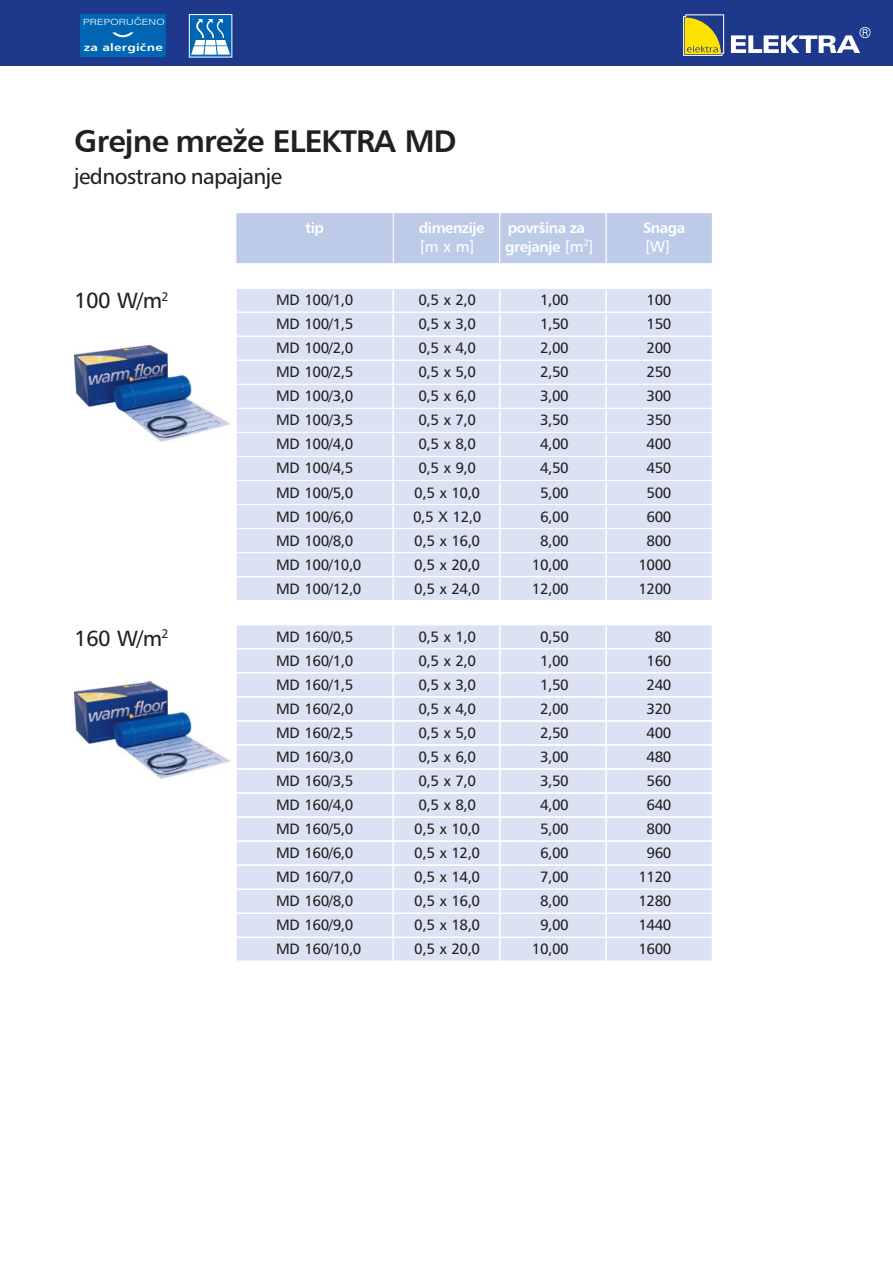
<style>
.page{position:relative;width:893px;height:1263px;background:#fff}
.page>*{position:absolute;margin:0;border:0;box-sizing:border-box;transform-origin:0 0}
.t1{font:31.5px "Humanist 777 Bold BT";letter-spacing:-.025em;color:#231f20}
.t2{font:21px "Humnst 777 PL";letter-spacing:-.03em;color:#231f20}
.t3{font:15px "Humanist 777 Bold BT";letter-spacing:-.03em;color:#fff}
.t4{font:15px "Humnst 777 PL";color:#fff}
.t5{font:14.4px "Humnst 777 PL";letter-spacing:-.03em;color:#231f20}
.t6{font:10.5px "Humanist 777 Bold BT";letter-spacing:.02em;color:#fff;scale:1.27 1}
.t7{font:9px "Humnst 777 PL";color:#fff}
.t8{font:8.55px "Swiss 721 Light BT";letter-spacing:.02em;color:#fff;scale:1.27 1}
.s1{font-family:"Humnst 777 PL"}
</style>
<div class="page">
<div style="left:0;top:0;width:892px;height:66px;background:#1e388c"></div>
<div style="left:80px;top:15px;width:86px;height:42px;background:#0066b3"></div>
<svg style="left:112px;top:32px;width:22px;height:5px"></svg>
<div style="left:235px;top:263px;width:159px;height:699px;background:#dbe2f3;border:1px solid #fff"></div>
<div style="left:605px;top:263px;width:108px;height:699px;background:#dbe2f3;border:1px solid #fff"></div>
<div style="left:499px;top:263px;width:107px;height:699px;background:#dbe2f3;border:1px solid #fff"></div>
<div style="left:392px;top:263px;width:108px;height:699px;background:#dbe2f3;border:1px solid #fff"></div>
<div style="left:235px;top:288px;width:584px;height:25px;border:1px solid #fff"></div>
<div style="left:235px;top:264px;width:584px;height:24px;background:#fff"></div>
<svg style="left:235px;top:312px;width:584px;height:288px"></svg>
<div style="left:235px;top:600px;width:584px;height:25px;background:#fff"></div>
<svg style="left:235px;top:624px;width:584px;height:338px"></svg>
<div style="left:606px;top:213px;width:106px;height:51px;background:#bdcbe9;border:1px solid #fff"></div>
<div style="left:499px;top:213px;width:107px;height:51px;background:#bdcbe9;border:1px solid #fff"></div>
<div style="left:393px;top:213px;width:107px;height:51px;background:#bdcbe9;border:1px solid #fff"></div>
<div style="left:236px;top:213px;width:157px;height:51px;background:#bdcbe9;border:1px solid #fff"></div>
<div style="left:189px;top:14px;width:43px;height:43px;background:#0066b3;border:1px solid #fff"></div>
<svg style="left:191px;top:19px;width:39px;height:36px"></svg>
<hr style="left:193px;top:38px;width:35px;height:1px;background:#0066b3">
<img style="left:74px;top:683px;width:157px;height:96px">
<img style="left:74px;top:345px;width:157px;height:97px">
<svg style="left:683px;top:14px;width:41px;height:42px"></svg>
<svg style="left:731px;top:27px;width:139px;height:26px"></svg>
<p class="t8" style="left:83px;top:18px;width:66px">PREPORUČENO</p>
<p class="t6" style="left:84px;top:42px;width:64px">za alergične</p>
<h1 class="t1" style="left:74px;top:125px;width:383px">Grejne mreže ELEKTRA MD</h1>
<h2 class="t2" style="left:74px;top:167px;width:209px">jednostrano napajanje</h2>
<h2 class="t2" style="left:74px;top:292px;width:96px">100 W/m<sup>2</sup></h2>
<h2 class="t2" style="left:74px;top:629px;width:96px">160 W/m<sup>2</sup></h2>
<p class="t3" style="left:305px;top:220px;width:20px">tip</p>
<p class="t3" style="left:419px;top:220px;width:67px">dimenzije</p>
<p class="t3" style="left:508px;top:220px;width:78px">površina za</p>
<p class="t3" style="left:643px;top:220px;width:44px">Snaga</p>
<p class="t4" style="left:420px;top:240px;width:56px">[m x m]</p>
<p class="t3" style="left:505px;top:239px;width:90px">grejanje <span class="s1">[m ]</span></p>
<p class="t4" style="left:645px;top:240px;width:26px">[W]</p>
<p class="t7" style="left:583px;top:239px;width:7px">2</p>
<p class="t5" style="left:276px;top:294px;width:79px">MD 100/1,0</p>
<p class="t5" style="left:418px;top:294px;width:59px">0,5 x 2,0</p>
<p class="t5" style="left:540px;top:294px;width:30px">1,00</p>
<p class="t5" style="left:646px;top:294px;width:26px">100</p>
<p class="t5" style="left:276px;top:318px;width:79px">MD 100/1,5</p>
<p class="t5" style="left:418px;top:318px;width:59px">0,5 x 3,0</p>
<p class="t5" style="left:540px;top:318px;width:30px">1,50</p>
<p class="t5" style="left:646px;top:318px;width:26px">150</p>
<p class="t5" style="left:276px;top:342px;width:79px">MD 100/2,0</p>
<p class="t5" style="left:418px;top:342px;width:59px">0,5 x 4,0</p>
<p class="t5" style="left:540px;top:342px;width:30px">2,00</p>
<p class="t5" style="left:646px;top:342px;width:26px">200</p>
<p class="t5" style="left:276px;top:366px;width:79px">MD 100/2,5</p>
<p class="t5" style="left:418px;top:366px;width:59px">0,5 x 5,0</p>
<p class="t5" style="left:540px;top:366px;width:30px">2,50</p>
<p class="t5" style="left:646px;top:366px;width:26px">250</p>
<p class="t5" style="left:276px;top:390px;width:79px">MD 100/3,0</p>
<p class="t5" style="left:418px;top:390px;width:59px">0,5 x 6,0</p>
<p class="t5" style="left:540px;top:390px;width:30px">3,00</p>
<p class="t5" style="left:646px;top:390px;width:26px">300</p>
<p class="t5" style="left:276px;top:414px;width:79px">MD 100/3,5</p>
<p class="t5" style="left:418px;top:414px;width:59px">0,5 x 7,0</p>
<p class="t5" style="left:540px;top:414px;width:30px">3,50</p>
<p class="t5" style="left:646px;top:414px;width:26px">350</p>
<p class="t5" style="left:276px;top:438px;width:79px">MD 100/4,0</p>
<p class="t5" style="left:418px;top:438px;width:59px">0,5 x 8,0</p>
<p class="t5" style="left:540px;top:438px;width:30px">4,00</p>
<p class="t5" style="left:646px;top:438px;width:26px">400</p>
<p class="t5" style="left:276px;top:462px;width:79px">MD 100/4,5</p>
<p class="t5" style="left:418px;top:462px;width:59px">0,5 x 9,0</p>
<p class="t5" style="left:540px;top:462px;width:30px">4,50</p>
<p class="t5" style="left:646px;top:462px;width:26px">450</p>
<p class="t5" style="left:276px;top:486px;width:79px">MD 100/5,0</p>
<p class="t5" style="left:414px;top:486px;width:67px">0,5 x 10,0</p>
<p class="t5" style="left:540px;top:486px;width:30px">5,00</p>
<p class="t5" style="left:646px;top:486px;width:26px">500</p>
<p class="t5" style="left:276px;top:510px;width:79px">MD 100/6,0</p>
<p class="t5" style="left:413px;top:510px;width:70px">0,5 X 12,0</p>
<p class="t5" style="left:540px;top:510px;width:30px">6,00</p>
<p class="t5" style="left:646px;top:510px;width:26px">600</p>
<p class="t5" style="left:276px;top:534px;width:79px">MD 100/8,0</p>
<p class="t5" style="left:414px;top:534px;width:67px">0,5 x 16,0</p>
<p class="t5" style="left:540px;top:534px;width:30px">8,00</p>
<p class="t5" style="left:646px;top:534px;width:26px">800</p>
<p class="t5" style="left:276px;top:558px;width:87px">MD 100/10,0</p>
<p class="t5" style="left:414px;top:558px;width:67px">0,5 x 20,0</p>
<p class="t5" style="left:532px;top:558px;width:38px">10,00</p>
<p class="t5" style="left:638px;top:558px;width:35px">1000</p>
<p class="t5" style="left:276px;top:582px;width:87px">MD 100/12,0</p>
<p class="t5" style="left:414px;top:582px;width:67px">0,5 x 24,0</p>
<p class="t5" style="left:532px;top:582px;width:38px">12,00</p>
<p class="t5" style="left:638px;top:582px;width:35px">1200</p>
<p class="t5" style="left:276px;top:631px;width:79px">MD 160/0,5</p>
<p class="t5" style="left:418px;top:631px;width:59px">0,5 x 1,0</p>
<p class="t5" style="left:540px;top:631px;width:30px">0,50</p>
<p class="t5" style="left:654px;top:631px;width:18px">80</p>
<p class="t5" style="left:276px;top:655px;width:79px">MD 160/1,0</p>
<p class="t5" style="left:418px;top:655px;width:59px">0,5 x 2,0</p>
<p class="t5" style="left:540px;top:655px;width:30px">1,00</p>
<p class="t5" style="left:646px;top:655px;width:26px">160</p>
<p class="t5" style="left:276px;top:679px;width:79px">MD 160/1,5</p>
<p class="t5" style="left:418px;top:679px;width:59px">0,5 x 3,0</p>
<p class="t5" style="left:540px;top:679px;width:30px">1,50</p>
<p class="t5" style="left:646px;top:679px;width:26px">240</p>
<p class="t5" style="left:276px;top:703px;width:79px">MD 160/2,0</p>
<p class="t5" style="left:418px;top:703px;width:59px">0,5 x 4,0</p>
<p class="t5" style="left:540px;top:703px;width:30px">2,00</p>
<p class="t5" style="left:646px;top:703px;width:26px">320</p>
<p class="t5" style="left:276px;top:727px;width:79px">MD 160/2,5</p>
<p class="t5" style="left:418px;top:727px;width:59px">0,5 x 5,0</p>
<p class="t5" style="left:540px;top:727px;width:30px">2,50</p>
<p class="t5" style="left:646px;top:727px;width:26px">400</p>
<p class="t5" style="left:276px;top:751px;width:79px">MD 160/3,0</p>
<p class="t5" style="left:418px;top:751px;width:59px">0,5 x 6,0</p>
<p class="t5" style="left:540px;top:751px;width:30px">3,00</p>
<p class="t5" style="left:646px;top:751px;width:26px">480</p>
<p class="t5" style="left:276px;top:775px;width:79px">MD 160/3,5</p>
<p class="t5" style="left:418px;top:775px;width:59px">0,5 x 7,0</p>
<p class="t5" style="left:540px;top:775px;width:30px">3,50</p>
<p class="t5" style="left:646px;top:775px;width:26px">560</p>
<p class="t5" style="left:276px;top:799px;width:79px">MD 160/4,0</p>
<p class="t5" style="left:418px;top:799px;width:59px">0,5 x 8,0</p>
<p class="t5" style="left:540px;top:799px;width:30px">4,00</p>
<p class="t5" style="left:646px;top:799px;width:26px">640</p>
<p class="t5" style="left:276px;top:823px;width:79px">MD 160/5,0</p>
<p class="t5" style="left:414px;top:823px;width:67px">0,5 x 10,0</p>
<p class="t5" style="left:540px;top:823px;width:30px">5,00</p>
<p class="t5" style="left:646px;top:823px;width:26px">800</p>
<p class="t5" style="left:276px;top:847px;width:79px">MD 160/6,0</p>
<p class="t5" style="left:414px;top:847px;width:67px">0,5 x 12,0</p>
<p class="t5" style="left:540px;top:847px;width:30px">6,00</p>
<p class="t5" style="left:646px;top:847px;width:26px">960</p>
<p class="t5" style="left:276px;top:871px;width:79px">MD 160/7,0</p>
<p class="t5" style="left:414px;top:871px;width:67px">0,5 x 14,0</p>
<p class="t5" style="left:540px;top:871px;width:30px">7,00</p>
<p class="t5" style="left:638px;top:871px;width:35px">1120</p>
<p class="t5" style="left:276px;top:895px;width:79px">MD 160/8,0</p>
<p class="t5" style="left:414px;top:895px;width:67px">0,5 x 16,0</p>
<p class="t5" style="left:540px;top:895px;width:30px">8,00</p>
<p class="t5" style="left:638px;top:895px;width:35px">1280</p>
<p class="t5" style="left:276px;top:919px;width:79px">MD 160/9,0</p>
<p class="t5" style="left:414px;top:919px;width:67px">0,5 x 18,0</p>
<p class="t5" style="left:540px;top:919px;width:30px">9,00</p>
<p class="t5" style="left:638px;top:919px;width:35px">1440</p>
<p class="t5" style="left:276px;top:943px;width:87px">MD 160/10,0</p>
<p class="t5" style="left:414px;top:943px;width:67px">0,5 x 20,0</p>
<p class="t5" style="left:532px;top:943px;width:38px">10,00</p>
<p class="t5" style="left:638px;top:943px;width:35px">1600</p>
</div>
